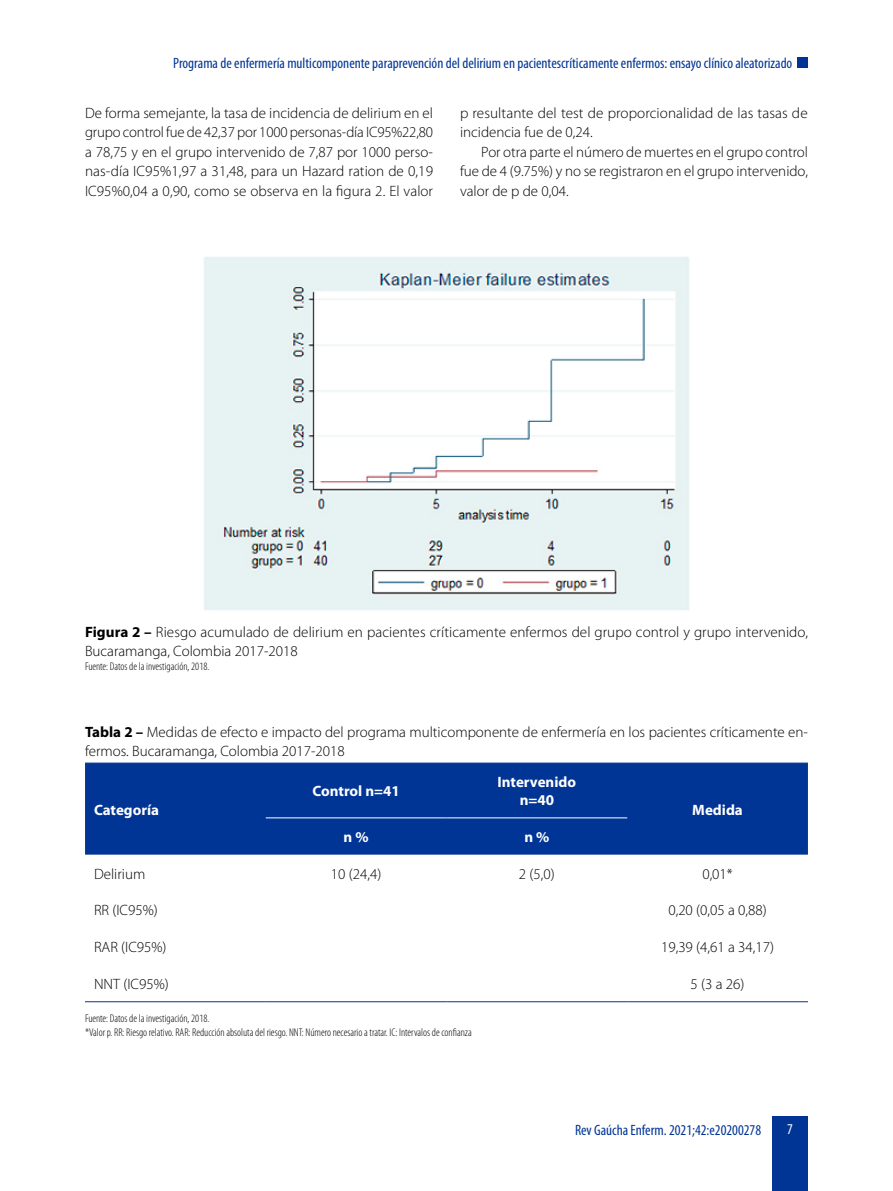
<style>
.page{position:relative;width:893px;height:1191px;background:#fff}
.page>*{position:absolute;margin:0;border:0;box-sizing:border-box;transform-origin:0 0}
.t1{font:300 15px/19.5px "Myriad Pro";color:#000}
.t2{font:condensed 15px "Myriad Pro";color:#003595}
.t3{font:700 15px/18px "Myriad Pro";color:#fff;text-align:center}
.t4{font:condensed 15px "Myriad Pro";color:#fff}
.t5{font:300 condensed 11.25px/13.5px "Myriad Pro";color:#000}
.s1{font-weight:700}
</style>
<div class="page">
<div style="left:772px;top:1116px;width:36px;height:75px;background:#003595"></div>
<div style="left:798px;top:57px;width:10px;height:11px;background:#003595"></div>
<div style="left:85px;top:763px;width:723px;height:91px;background:#003595"></div>
<hr style="left:85px;top:762px;width:181px;height:1px;background:#003595">
<hr style="left:266px;top:762px;width:180px;height:1px;background:#003595">
<hr style="left:446px;top:762px;width:181px;height:1px;background:#003595">
<hr style="left:627px;top:762px;width:181px;height:1px;background:#003595">
<hr style="left:85px;top:1001px;width:181px;height:1px;background:#003595">
<hr style="left:266px;top:1001px;width:180px;height:1px;background:#003595">
<hr style="left:446px;top:1001px;width:181px;height:1px;background:#003595">
<hr style="left:627px;top:1001px;width:181px;height:1px;background:#003595">
<hr style="left:266px;top:817px;width:180px;height:1px;background:#fff">
<hr style="left:446px;top:817px;width:181px;height:1px;background:#fff">
<img style="left:204px;top:257px;width:485px;height:354px">
<p class="t2" style="left:173px;top:54px;width:621px">Programa de enfermería multicomponente paraprevención del delirium en pacientescríticamente enfermos: ensayo clínico aleatorizado</p>
<p class="t1" style="left:85px;top:103px;width:350px;text-align:justify">De forma semejante, la tasa de incidencia de delirium en el grupo control fue de 42,37 por 1000 personas-día IC95%22,80 a 78,75 y en el grupo intervenido de 7,87 por 1000 perso&shy;nas-día IC95%1,97 a 31,48, para un Hazard ration de 0,19<br>IC95%0,04 a 0,90, como se observa en la figura 2. El valor</p>
<p class="t1" style="left:460px;top:103px;width:349px">p resultante del test de proporcionalidad de las tasas de incidencia fue de 0,24.</p>
<p class="t1" style="left:460px;top:142px;width:350px;text-align:justify;text-indent:21px">Por otra parte el número de muertes en el grupo control fue de 4 (9.75%) y no se registraron en el grupo intervenido, valor de p de 0,04.</p>
<p class="t1" style="left:85px;top:621px;width:724px"><span class="s1">Figura 2 –</span> Riesgo acumulado de delirium en pacientes críticamente enfermos del grupo control y grupo intervenido,<br>Bucaramanga, Colombia 2017-2018</p>
<p class="t5" style="left:85px;top:659px;width:126px">Fuente: Datos de la investigación, 2018.</p>
<p class="t1" style="left:85px;top:722px;width:724px"><span class="s1">Tabla 2 –</span> Medidas de efecto e impacto del programa multicomponente de enfermería en los pacientes críticamente en&shy;fermos. Bucaramanga, Colombia 2017-2018</p>
<p class="t3" style="left:94px;top:800px;width:67px">Categoría</p>
<p class="t3" style="left:312px;top:781px;width:89px">Control n=41</p>
<p class="t3" style="left:498px;top:772px;width:80px">Intervenido n=40</p>
<p class="t3" style="left:344px;top:827px;width:27px">n %</p>
<p class="t3" style="left:524px;top:827px;width:27px">n %</p>
<p class="t3" style="left:692px;top:800px;width:52px">Medida</p>
<p class="t1" style="left:94px;top:863px;width:53px">Delirium</p>
<p class="t1" style="left:331px;top:863px;width:52px">10 (24,4)</p>
<p class="t1" style="left:519px;top:863px;width:37px">2 (5,0)</p>
<p class="t1" style="left:702px;top:863px;width:32px">0,01*</p>
<p class="t1" style="left:94px;top:900px;width:65px">RR (IC95%)</p>
<p class="t1" style="left:668px;top:900px;width:100px">0,20 (0,05 a 0,88)</p>
<p class="t1" style="left:94px;top:937px;width:74px">RAR (IC95%)</p>
<p class="t1" style="left:661px;top:937px;width:114px">19,39 (4,61 a 34,17)</p>
<p class="t1" style="left:94px;top:974px;width:76px">NNT (IC95%)</p>
<p class="t1" style="left:691px;top:974px;width:55px">5 (3 a 26)</p>
<p class="t5" style="left:85px;top:1011px;width:388px">Fuente: Datos de la investigación, 2018.<br>*Valor p. RR: Riesgo relativo. RAR: Reducción absoluta del riesgo. NNT: Número necesario a tratar. IC: Intervalos de confianza</p>
<p class="t2" style="left:575px;top:1121px;width:188px">Rev Gaúcha Enferm. 2021;42:e20200278</p>
<p class="t4" style="left:787px;top:1120px;width:7px">7</p>
</div>
